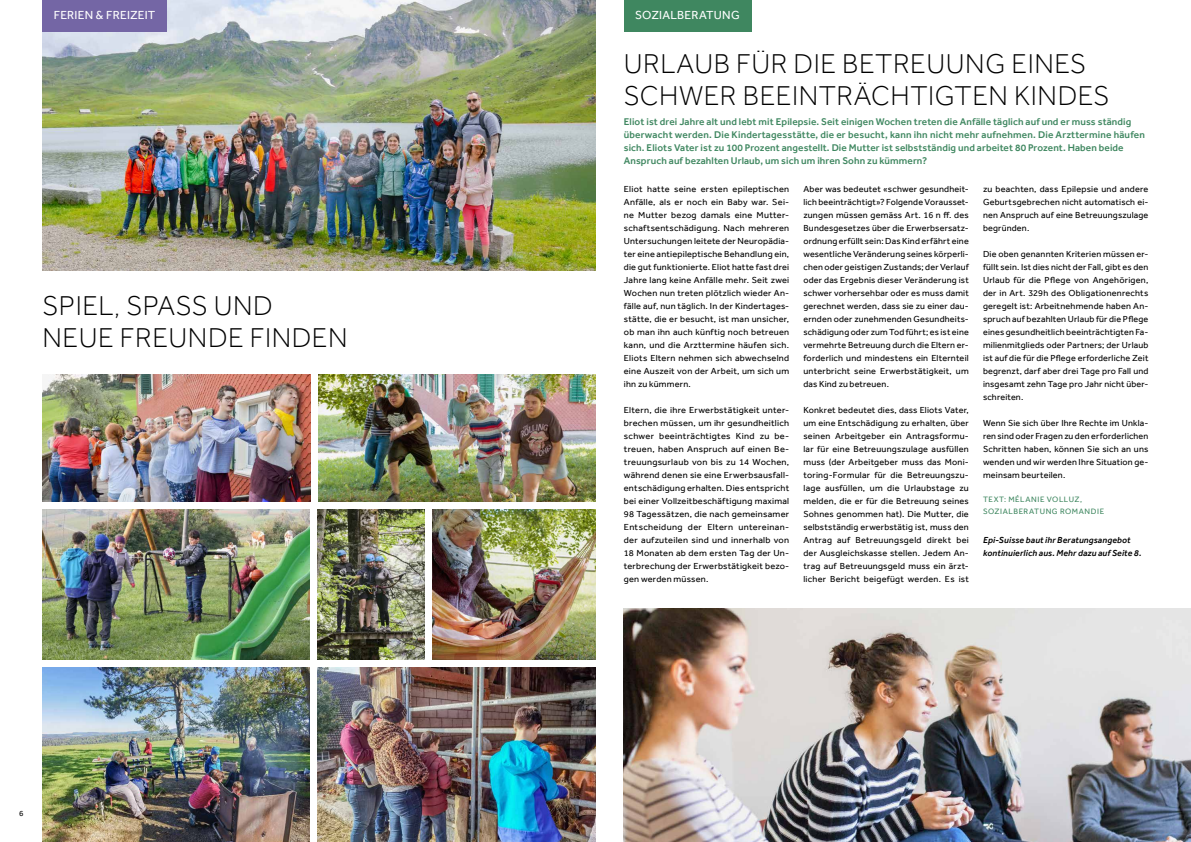
<style>
.page{position:relative;width:1191px;height:842px;background:#fff}
.page>*{position:absolute;margin:0;border:0;box-sizing:border-box;transform-origin:0 0}
.t1{font:300 28px/32px "Effra";letter-spacing:.02em;color:#000}
.t2{font:12px "Effra";letter-spacing:.015em;color:#fff}
.t3{font:500 10px/13px "Effra";letter-spacing:.01em;color:#3f8760}
.t4{font:9px/13px "Effra";letter-spacing:.025em;color:#000;text-align:justify}
.t5{font:italic 500 9px/13px "Effra";letter-spacing:.015em;color:#000}
.t6{font:8px/12px "Effra";letter-spacing:.07em;color:#3f8760}
.t7{font:8px "Effra";color:#000}
</style>
<div class="page">
<img style="left:43px;top:0;width:552px;height:270px">
<div style="left:43px;top:0;width:124px;height:31px;background:#7466a5"></div>
<div style="left:624px;top:0;width:127px;height:31px;background:#3f8760"></div>
<img style="left:624px;top:608px;width:567px;height:234px">
<img style="left:43px;top:509px;width:267px;height:151px">
<img style="left:318px;top:509px;width:106px;height:151px">
<img style="left:432px;top:509px;width:163px;height:151px">
<img style="left:318px;top:374px;width:277px;height:127px">
<img style="left:318px;top:668px;width:277px;height:174px">
<img style="left:43px;top:374px;width:267px;height:127px">
<img style="left:43px;top:668px;width:267px;height:174px">
<h2 class="t2" style="left:54px;top:8px;width:103px">FERIEN &amp; FREIZEIT</h2>
<h1 class="t1" style="left:43px;top:289px;width:307px">SPIEL, SPASS UND<br>NEUE FREUNDE FINDEN</h1>
<p class="t7" style="left:19px;top:809px;width:6px">6</p>
<h2 class="t2" style="left:635px;top:8px;width:106px">SOZIALBERATUNG</h2>
<h1 class="t1" style="left:624px;top:47px;width:487px">URLAUB FÜR DIE BETREUUNG EINES<br>SCHWER BEEINTRÄCHTIGTEN KINDES</h1>
<p class="t3" style="left:624px;top:115px;width:522px">Eliot ist drei Jahre alt und lebt mit Epilepsie. Seit einigen Wochen treten die Anfälle täglich auf und er muss ständig überwacht werden. Die Kindertagesstätte, die er besucht, kann ihn nicht mehr aufnehmen. Die Arzttermine häufen sich. Eliots Vater ist zu 100 Prozent angestellt. Die Mutter ist selbstständig und arbeitet 80 Prozent. Haben beide Anspruch auf bezahlten Urlaub, um sich um ihren Sohn zu kümmern?</p>
<p class="t4" style="left:624px;top:182px;width:167px">Eliot hatte seine ersten epileptischen Anfälle, als er noch ein Baby war. Sei&shy;ne Mutter bezog damals eine Mutter&shy;schaftsentschädigung. Nach mehreren Untersuchungen leitete der Neuropädia&shy;ter eine antiepileptische Behandlung ein, die gut funktionierte. Eliot hatte fast drei Jahre lang keine Anfälle mehr. Seit zwei Wochen nun treten plötzlich wieder An&shy;fälle auf, nun täglich. In der Kindertages&shy;stätte, die er besucht, ist man unsicher, ob man ihn auch künftig noch betreuen kann, und die Arzttermine häufen sich.<br>Eliots Eltern nehmen sich abwechselnd eine Auszeit von der Arbeit, um sich um ihn zu kümmern.</p>
<p class="t4" style="left:624px;top:403px;width:167px;text-align:left">Eltern, die ihre Erwerbstätigkeit unter&shy;brechen müssen, um ihr gesundheitlich schwer beeinträchtigtes Kind zu be&shy;treuen, haben Anspruch auf einen Be&shy;treuungsurlaub von bis zu 14 Wochen, während denen sie eine Erwerbsausfall&shy;entschädigung erhalten. Dies entspricht bei einer Vollzeitbeschäftigung maximal 98 Tagessätzen, die nach gemeinsamer Entscheidung der Eltern untereinan&shy;der aufzuteilen sind und innerhalb von 18 Monaten ab dem ersten Tag der Un&shy;terbrechung der Erwerbstätigkeit bezo&shy;gen werden müssen.</p>
<p class="t4" style="left:803px;top:182px;width:167px">Aber was bedeutet «schwer gesundheit&shy;lich beeinträchtigt»? Folgende Vorausset&shy;zungen müssen gemäss Art. 16 n ff. des Bundesgesetzes über die Erwerbsersatz&shy;ordnung erfüllt sein: Das Kind erfährt eine wesentliche Veränderung seines körperli&shy;chen oder geistigen Zustands; der Verlauf oder das Ergebnis dieser Veränderung ist schwer vorhersehbar oder es muss damit gerechnet werden, dass sie zu einer dau&shy;ernden oder zunehmenden Gesundheits&shy;schädigung oder zum Tod führt; es ist eine vermehrte Betreuung durch die Eltern er&shy;forderlich und mindestens ein Elternteil unterbricht seine Erwerbstätigkeit, um das Kind zu betreuen.</p>
<p class="t4" style="left:803px;top:403px;width:167px">Konkret bedeutet dies, dass Eliots Vater, um eine Entschädigung zu erhalten, über seinen Arbeitgeber ein Antragsformu&shy;lar für eine Betreuungszulage ausfüllen muss (der Arbeitgeber muss das Moni&shy;toring-Formular für die Betreuungszu&shy;lage ausfüllen, um die Urlaubstage zu melden, die er für die Betreuung seines Sohnes genommen hat). Die Mutter, die selbstständig erwerbstätig ist, muss den Antrag auf Betreuungsgeld direkt bei der Ausgleichskasse stellen. Jedem An&shy;trag auf Betreuungsgeld muss ein ärzt&shy;licher Bericht beigefügt werden. Es ist</p>
<p class="t4" style="left:983px;top:182px;width:167px">zu beachten, dass Epilepsie und andere Geburtsgebrechen nicht automatisch ei&shy;nen Anspruch auf eine Betreuungszulage begründen.</p>
<p class="t4" style="left:983px;top:247px;width:167px">Die oben genannten Kriterien müssen er&shy;füllt sein. Ist dies nicht der Fall, gibt es den Urlaub für die Pflege von Angehörigen, der in Art. 329h des Obligationenrechts geregelt ist: Arbeitnehmende haben An&shy;spruch auf bezahlten Urlaub für die Pflege eines gesundheitlich beeinträchtigten Fa&shy;milienmitglieds oder Partners; der Urlaub ist auf die für die Pflege erforderliche Zeit begrenzt, darf aber drei Tage pro Fall und insgesamt zehn Tage pro Jahr nicht über&shy;schreiten.</p>
<p class="t4" style="left:983px;top:416px;width:167px">Wenn Sie sich über Ihre Rechte im Unkla&shy;ren sind oder Fragen zu den erforderlichen Schritten haben, können Sie sich an uns wenden und wir werden Ihre Situation ge&shy;meinsam beurteilen.</p>
<p class="t6" style="left:983px;top:493px;width:123px">TEXT: MÉLANIE VOLLUZ,<br>SOZIALBERATUNG ROMANDIE</p>
<p class="t5" style="left:983px;top:533px;width:160px">Epi-Suisse baut ihr Beratungsangebot kontinuierlich aus. Mehr dazu auf Seite 8.</p>
</div>
